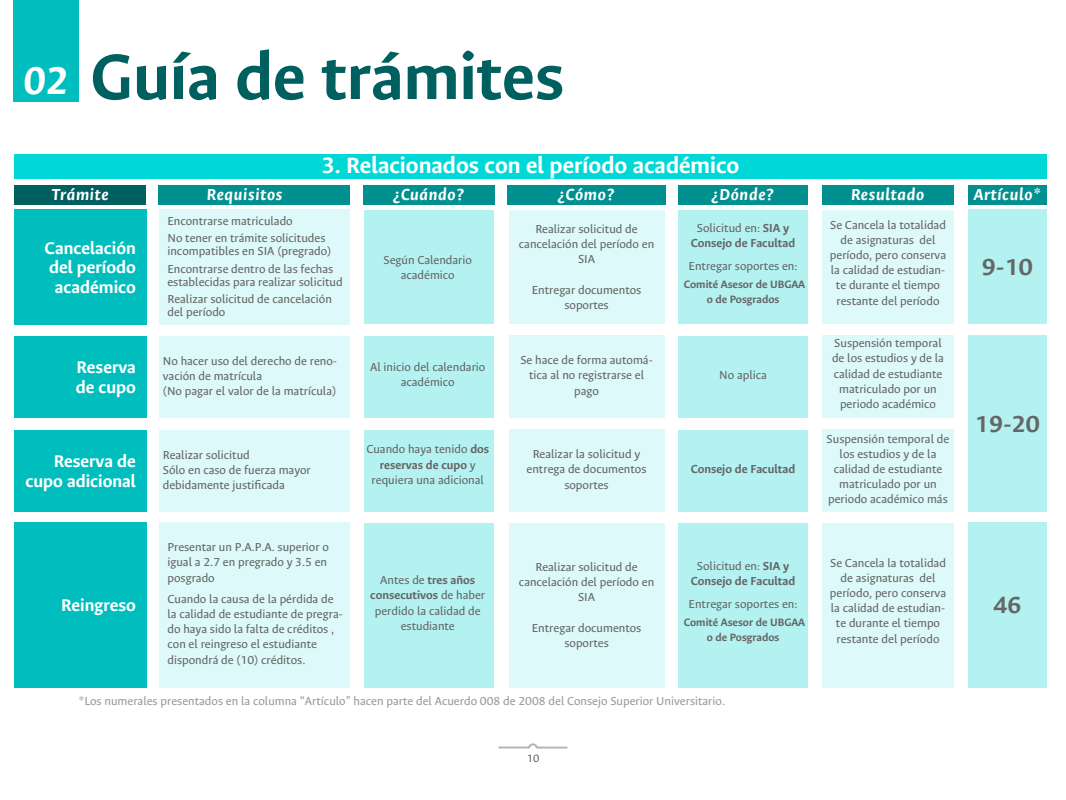
<style>
.page{position:relative;width:1066px;height:800px;background:#fff}
.page>*{position:absolute;margin:0;border:0;box-sizing:border-box;transform-origin:0 0}
.t1{font:700 71.7px "Ancizar Sans";color:#005f5f}
.t2{font:700 26px "Ancizar Sans";color:#666}
.t3{font:700 25px "Ancizar Sans";color:#fff}
.t4{font:700 19px/19.4px "Ancizar Sans";color:#fff;text-align:center}
.t5{font:italic 700 18px "Ancizar Sans";letter-spacing:.04em;color:#fff}
.t6{font:13px/15.2px "Ancizar Sans";color:#666;text-align:center}
.t7{font:13px "Ancizar Sans";color:#9b9b9b}
.t8{font:700 13px/15.2px "Ancizar Sans";color:#666;text-align:center}
.t9{font:700 12px/15.2px "Ancizar Sans";color:#666;text-align:center}
.t10{font:12px "Ancizar Sans";color:#666}
.s1{font-style:italic;font-size:43.4px;color:#fff}
.s2{font-weight:400}
.s3{font-weight:700}
</style>
<div class="page">
<div style="left:678px;top:210px;width:130px;height:114px;background:#b4f2f2"></div>
<div style="left:678px;top:336px;width:130px;height:82px;background:#b4f2f2"></div>
<div style="left:364px;top:210px;width:130px;height:114px;background:#b4f2f2"></div>
<div style="left:364px;top:336px;width:130px;height:82px;background:#b4f2f2"></div>
<div style="left:968px;top:209px;width:79px;height:115px;background:#b4f2f2"></div>
<div style="left:968px;top:335px;width:79px;height:177px;background:#b4f2f2"></div>
<div style="left:159px;top:209px;width:191px;height:116px;background:#ddf9f9"></div>
<div style="left:159px;top:336px;width:191px;height:82px;background:#ddf9f9"></div>
<div style="left:509px;top:210px;width:156px;height:114px;background:#ddf9f9"></div>
<div style="left:509px;top:335px;width:156px;height:83px;background:#ddf9f9"></div>
<div style="left:822px;top:210px;width:132px;height:114px;background:#ddf9f9"></div>
<div style="left:678px;top:523px;width:130px;height:165px;background:#b4f2f2"></div>
<div style="left:364px;top:523px;width:130px;height:165px;background:#b4f2f2"></div>
<div style="left:968px;top:522px;width:79px;height:166px;background:#b4f2f2"></div>
<div style="left:159px;top:522px;width:191px;height:166px;background:#ddf9f9"></div>
<div style="left:509px;top:523px;width:156px;height:165px;background:#ddf9f9"></div>
<div style="left:822px;top:523px;width:132px;height:165px;background:#ddf9f9"></div>
<div style="left:822px;top:335px;width:132px;height:83px;background:#ddf9f9"></div>
<div style="left:678px;top:430px;width:130px;height:82px;background:#b4f2f2"></div>
<div style="left:364px;top:430px;width:130px;height:82px;background:#b4f2f2"></div>
<div style="left:159px;top:430px;width:191px;height:82px;background:#ddf9f9"></div>
<div style="left:509px;top:429px;width:156px;height:83px;background:#ddf9f9"></div>
<div style="left:822px;top:429px;width:132px;height:83px;background:#ddf9f9"></div>
<div style="left:158px;top:185px;width:192px;height:20px;background:#00908f"></div>
<div style="left:363px;top:185px;width:132px;height:20px;background:#00908f"></div>
<div style="left:507px;top:185px;width:159px;height:20px;background:#00908f"></div>
<div style="left:678px;top:185px;width:130px;height:20px;background:#00908f"></div>
<div style="left:822px;top:185px;width:132px;height:20px;background:#00908f"></div>
<div style="left:968px;top:185px;width:79px;height:20px;background:#00908f"></div>
<div style="left:14px;top:209px;width:133px;height:116px;background:#00bebd"></div>
<div style="left:14px;top:336px;width:133px;height:82px;background:#00bebd"></div>
<div style="left:14px;top:154px;width:1033px;height:25px;background:#00d8d8"></div>
<div style="left:14px;top:185px;width:132px;height:20px;background:#005f5f"></div>
<div style="left:13px;top:0;width:65px;height:102px;background:#00bebd"></div>
<div style="left:14px;top:522px;width:133px;height:166px;background:#00bebd"></div>
<div style="left:14px;top:430px;width:133px;height:82px;background:#00bebd"></div>
<svg style="left:498px;top:743px;width:70px;height:6px"></svg>
<h1 class="t1" style="left:24px;top:37px;width:542px"><span class="s1">02</span> Guía de trámites</h1>
<h3 class="t3" style="left:321px;top:152px;width:419px">3. Relacionados con el período académico</h3>
<h3 class="t5" style="left:51px;top:184px;width:59px">Trámite</h3>
<h3 class="t5" style="left:207px;top:184px;width:77px">Requisitos</h3>
<h3 class="t5" style="left:394px;top:184px;width:72px">¿Cuándo?</h3>
<h3 class="t5" style="left:558px;top:184px;width:58px">¿Cómo?</h3>
<h3 class="t5" style="left:712px;top:184px;width:64px">¿Dónde?</h3>
<h3 class="t5" style="left:851px;top:184px;width:75px">Resultado</h3>
<h3 class="t5" style="left:974px;top:184px;width:69px">Artículo*</h3>
<h3 class="t4" style="left:45px;top:238px;width:93px">Cancelación del período académico</h3>
<p class="t6" style="left:167px;top:212px;width:160px;line-height:17.2px;text-align:left">Encontrarse matriculado<br>No tener en trámite solicitudes</p>
<p class="t6" style="left:167px;top:243px;width:167px;line-height:17.2px;text-align:left">incompatibles en SIA (pregrado)<br>Encontrarse dentro de las fechas</p>
<p class="t6" style="left:167px;top:273px;width:177px;line-height:17.2px;text-align:left">establecidas para realizar solicitud<br>Realizar solicitud de cancelación</p>
<p class="t6" style="left:167px;top:305px;width:59px">del período</p>
<p class="t6" style="left:163px;top:353px;width:176px;text-align:left">No hacer uso del derecho de reno&shy;vación de matrícula<br>(No pagar el valor de la matrícula)</p>
<p class="t6" style="left:830px;top:217px;width:118px">Se Cancela la totalidad de asignaturas del período, pero conserva la calidad de estudian&shy;te durante el tiempo restante del período</p>
<p class="t6" style="left:832px;top:336px;width:114px">Suspensión temporal de los estudios y de la calidad de estudiante matriculado por un periodo académico</p>
<p class="t8" style="left:691px;top:221px;width:106px"><span class="s2">Solicitud en:</span> SIA y<br>Consejo de Facultad</p>
<p class="t6" style="left:689px;top:258px;width:110px">Entregar soportes en:</p>
<p class="t9" style="left:684px;top:277px;width:123px">Comité Asesor de UBGAA o de Posgrados</p>
<p class="t6" style="left:519px;top:221px;width:137px">Realizar solicitud de cancelación del período en<br>SIA</p>
<p class="t6" style="left:532px;top:282px;width:111px">Entregar documentos soportes</p>
<p class="t6" style="left:383px;top:252px;width:90px">Según Calendario académico</p>
<h2 class="t2" style="left:982px;top:253px;width:52px">9-10</h2>
<p class="t6" style="left:520px;top:353px;width:134px">Se hace de forma automá&shy;tica al no registrarse el pago</p>
<h3 class="t4" style="left:76px;top:358px;width:62px;text-align:left">Reserva de cupo</h3>
<p class="t6" style="left:370px;top:360px;width:117px">Al inicio del calendario académico</p>
<p class="t6" style="left:719px;top:367px;width:49px">No aplica</p>
<h3 class="t4" style="left:25px;top:452px;width:112px;text-align:right">Reserva de cupo adicional</h3>
<p class="t6" style="left:366px;top:442px;width:124px">Cuando haya tenido <span class="s3">dos reservas de cupo</span> y requiera una adicional</p>
<p class="t6" style="left:527px;top:447px;width:121px">Realizar la solicitud y entrega de documentos soportes</p>
<p class="t6" style="left:163px;top:447px;width:150px;text-align:left">Realizar solicitud<br>Sólo en caso de fuerza mayor debidamente justificada</p>
<p class="t8" style="left:691px;top:461px;width:106px">Consejo de Facultad</p>
<p class="t6" style="left:827px;top:431px;width:124px">Suspensión temporal de los estudios y de la calidad de estudiante matriculado por un periodo académico más</p>
<h2 class="t2" style="left:975px;top:409px;width:66px">19-20</h2>
<p class="t6" style="left:167px;top:540px;width:163px;text-align:left">Presentar un P.A.P.A. superior o igual a 2.7 en pregrado y 3.5 en posgrado</p>
<p class="t6" style="left:167px;top:591px;width:177px;text-align:left">Cuando la causa de la pérdida de la calidad de estudiante de pregra&shy;do haya sido la falta de créditos , con el reingreso el estudiante dispondrá de (10) créditos.</p>
<p class="t6" style="left:830px;top:555px;width:118px">Se Cancela la totalidad de asignaturas del período, pero conserva la calidad de estudian&shy;te durante el tiempo restante del período</p>
<p class="t8" style="left:691px;top:559px;width:106px"><span class="s2">Solicitud en:</span> SIA y<br>Consejo de Facultad</p>
<p class="t6" style="left:689px;top:596px;width:110px">Entregar soportes en:</p>
<p class="t9" style="left:684px;top:615px;width:123px">Comité Asesor de UBGAA o de Posgrados</p>
<p class="t6" style="left:519px;top:559px;width:137px">Realizar solicitud de cancelación del período en<br>SIA</p>
<p class="t6" style="left:532px;top:620px;width:111px">Entregar documentos soportes</p>
<p class="t6" style="left:370px;top:573px;width:116px">Antes de <span class="s3">tres años consecutivos</span> de haber perdido la calidad de estudiante</p>
<h3 class="t4" style="left:61px;top:596px;width:76px">Reingreso</h3>
<h2 class="t2" style="left:993px;top:591px;width:30px">46</h2>
<p class="t7" style="left:79px;top:694px;width:648px">*Los numerales presentados en la columna “Artículo” hacen parte del Acuerdo 008 de 2008 del Consejo Superior Universitario.</p>
<p class="t10" style="left:527px;top:752px;width:14px">10</p>
</div>
